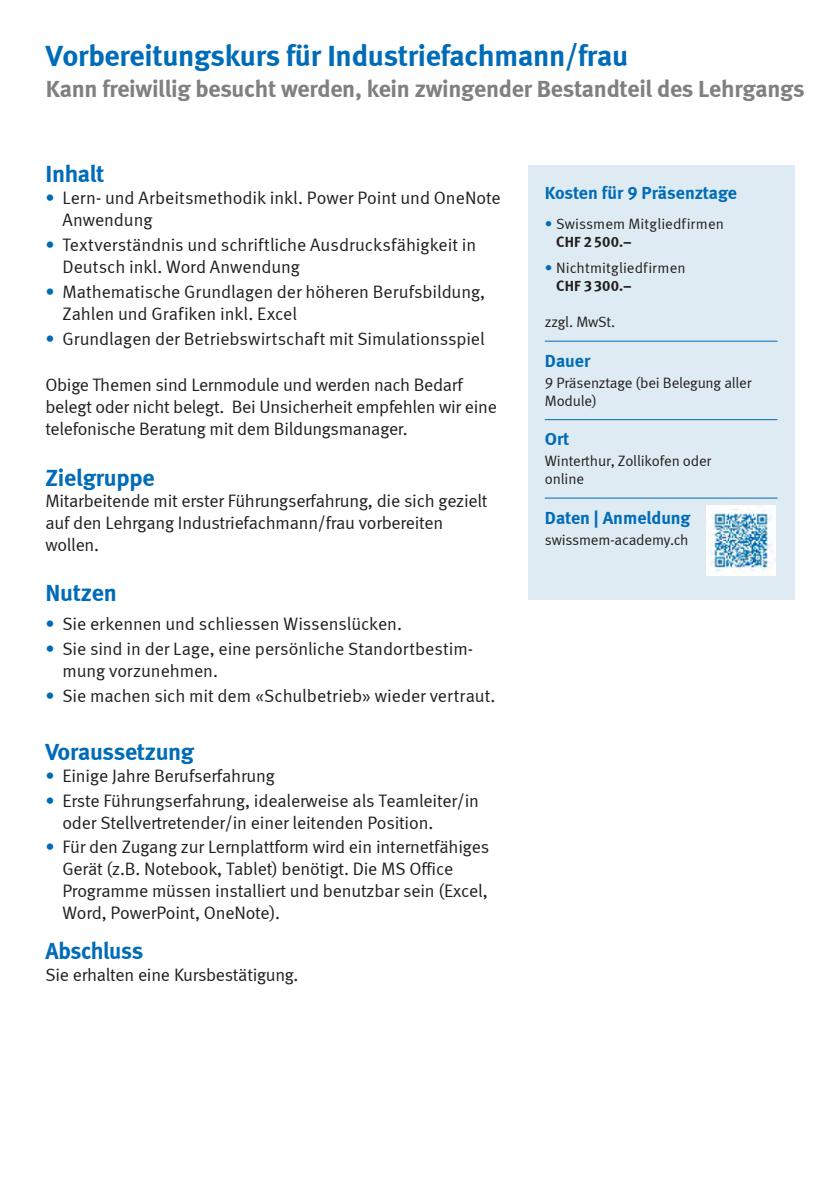
<style>
.page{position:relative;width:840px;height:1191px;background:#fff}
.page>*{position:absolute;margin:0;border:0;box-sizing:border-box;transform-origin:0 0}
.t1{font:30px "Meta Bold LF";letter-spacing:-.01em;color:#006cb7}
.t2{font:24px "Meta Bold LF";letter-spacing:-.01em;color:#808080}
.t3{font:24px "Meta Bold LF";letter-spacing:-.01em;color:#006cb7}
.t4{font:24px "Meta Bold LF";letter-spacing:-.01em;color:#006cb7;scale:.95 1}
.t5{font:18px/22px "Meta Normal LF";letter-spacing:-.01em;color:#231f20}
.t6{font:18px "Meta Bold LF";color:#006cb7}
.t7{font:15px/18px "Meta Normal LF";letter-spacing:-.01em;color:#231f20}
.t8{font:15px "Meta Bold LF";letter-spacing:.01em;color:#231f20}
.s1{color:#006cb7}
</style>
<div class="page">
<div style="left:527px;top:166px;width:267px;height:434px;background:#dfebf2"></div>
<hr style="left:544px;top:341px;width:233px;height:1px;background:#006cb7">
<hr style="left:544px;top:419px;width:233px;height:1px;background:#006cb7">
<hr style="left:544px;top:498px;width:233px;height:1px;background:#006cb7">
<img style="left:706px;top:506px;width:69px;height:69px">
<h1 class="t1" style="left:46px;top:38px;width:583px">Vorbereitungskurs für Industriefachmann/frau</h1>
<h2 class="t2" style="left:46px;top:74px;width:759px">Kann freiwillig besucht werden, kein zwingender Bestandteil des Lehrgangs</h2>
<h2 class="t3" style="left:45px;top:160px;width:61px">Inhalt</h2>
<p class="t5" style="left:62px;top:187px;width:439px;text-indent:-17px"><span class="s1">•</span> Lern- und Arbeitsmethodik inkl. Power Point und OneNote<br>Anwendung</p>
<p class="t5" style="left:62px;top:234px;width:415px;text-indent:-17px"><span class="s1">•</span> Textverständnis und schriftliche Ausdrucksfähigkeit in<br>Deutsch inkl. Word Anwendung</p>
<p class="t5" style="left:62px;top:280px;width:424px;text-indent:-17px"><span class="s1">•</span> Mathematische Grundlagen der höheren Berufsbildung,<br>Zahlen und Grafiken inkl. Excel</p>
<p class="t5" style="left:45px;top:327px;width:440px"><span class="s1">•</span> Grundlagen der Betriebswirtschaft mit Simulationsspiel</p>
<p class="t5" style="left:45px;top:373px;width:453px">Obige Themen sind Lernmodule und werden nach Bedarf belegt oder nicht belegt. Bei Unsicherheit empfehlen wir eine telefonische Beratung mit dem Bildungsmanager.</p>
<h2 class="t3" style="left:45px;top:463px;width:111px">Zielgruppe</h2>
<p class="t5" style="left:45px;top:489px;width:443px">Mitarbeitende mit erster Führungserfahrung, die sich gezielt auf den Lehrgang Industriefachmann/frau vorbereiten wollen.</p>
<h2 class="t3" style="left:45px;top:578px;width:73px">Nutzen</h2>
<p class="t5" style="left:45px;top:612px;width:358px"><span class="s1">•</span> Sie erkennen und schliessen Wissenslücken.</p>
<p class="t5" style="left:62px;top:637px;width:412px;text-indent:-17px"><span class="s1">•</span> Sie sind in der Lage, eine persönliche Standortbestim&shy;mung vorzunehmen.</p>
<p class="t5" style="left:45px;top:684px;width:451px"><span class="s1">•</span> Sie machen sich mit dem «Schulbetrieb» wieder vertraut.</p>
<h2 class="t3" style="left:45px;top:738px;width:150px">Voraussetzung</h2>
<p class="t5" style="left:45px;top:765px;width:231px"><span class="s1">•</span> Einige Jahre Berufserfahrung</p>
<p class="t5" style="left:62px;top:790px;width:418px;text-indent:-17px"><span class="s1">•</span> Erste Führungserfahrung, idealerweise als Teamleiter/in oder Stellvertretender/in einer leitenden Position.</p>
<p class="t5" style="left:62px;top:835px;width:428px;text-indent:-17px"><span class="s1">•</span> Für den Zugang zur Lernplattform wird ein internetfähiges Gerät (z.B. Notebook, Tablet) benötigt. Die MS Office Programme müssen installiert und benutzbar sein (Excel, Word, PowerPoint, OneNote).</p>
<h2 class="t4" style="left:45px;top:936px;width:105px">Abschluss</h2>
<p class="t5" style="left:45px;top:963px;width:254px">Sie erhalten eine Kursbestätigung.</p>
<p class="t6" style="left:544px;top:182px;width:194px">Kosten für 9 Präsenztage</p>
<p class="t7" style="left:544px;top:214px;width:180px"><span class="s1">•</span> Swissmem Mitgliedfirmen</p>
<p class="t8" style="left:556px;top:233px;width:77px">CHF 2500.–</p>
<p class="t7" style="left:544px;top:259px;width:142px"><span class="s1">•</span> Nichtmitgliedfirmen</p>
<p class="t8" style="left:556px;top:277px;width:77px">CHF 3300.–</p>
<p class="t7" style="left:544px;top:313px;width:72px">zzgl. MwSt.</p>
<p class="t6" style="left:544px;top:350px;width:47px">Dauer</p>
<p class="t7" style="left:544px;top:373px;width:208px">9 Präsenztage (bei Belegung aller<br>Module)</p>
<p class="t6" style="left:544px;top:428px;width:26px">Ort</p>
<p class="t7" style="left:544px;top:452px;width:168px">Winterthur, Zollikofen oder online</p>
<p class="t6" style="left:544px;top:507px;width:147px">Daten | Anmeldung</p>
<p class="t7" style="left:544px;top:530px;width:145px">swissmem-academy.ch</p>
</div>
